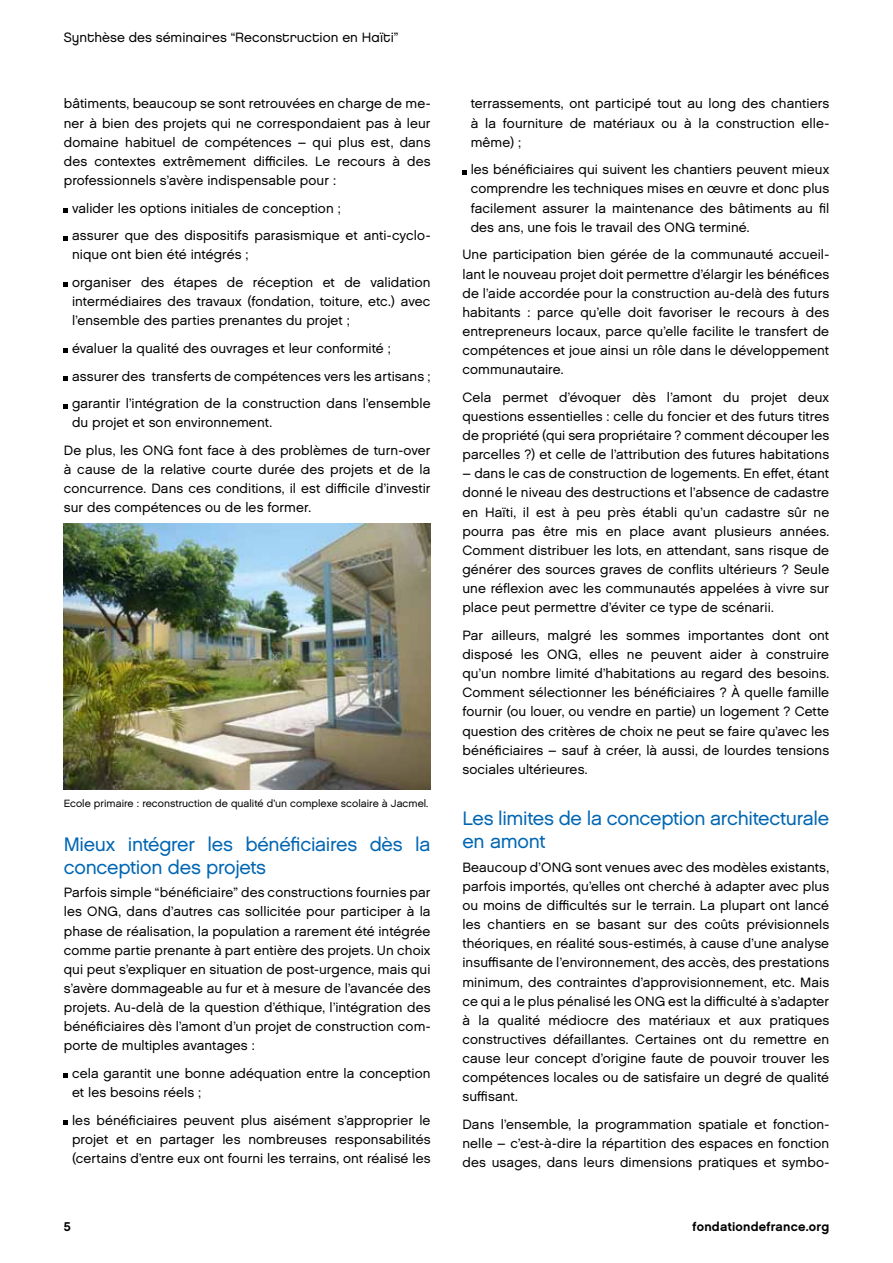
<style>
.page{position:relative;width:893px;height:1263px;background:#fff}
.page>*{position:absolute;margin:0;border:0;box-sizing:border-box;transform-origin:0 0}
.t1{font:19.5px/23.4px "Chalet London Nineteen Sixty";letter-spacing:-.015em;color:#0066b3}
.t2{font:13.5px/19.2px "Chalet London Nineteen Sixty";letter-spacing:.005em;color:#000;text-align:justify}
.t3{font:13.5px "Chalet London Nineteen Eighty";color:#000}
.t4{font:12.75px "Chalet New York Nineteen Sixty";letter-spacing:.015em;color:#000}
.t5{font:10.5px "Chalet London Nineteen Sixty";color:#000}
</style>
<div class="page">
<svg style="left:64px;top:208px;width:4px;height:5px"></svg>
<svg style="left:64px;top:236px;width:4px;height:4px"></svg>
<svg style="left:64px;top:283px;width:4px;height:4px"></svg>
<svg style="left:64px;top:349px;width:4px;height:4px"></svg>
<svg style="left:64px;top:376px;width:4px;height:5px"></svg>
<svg style="left:64px;top:404px;width:4px;height:4px"></svg>
<svg style="left:64px;top:1074px;width:4px;height:4px"></svg>
<svg style="left:64px;top:1120px;width:4px;height:5px"></svg>
<svg style="left:462px;top:170px;width:5px;height:4px"></svg>
<img style="left:64px;top:523px;width:367px;height:266px">
<p class="t3" style="left:64px;top:29px;width:336px">Synthèse des séminaires “Reconstruction en Haïti”</p>
<p class="t2" style="left:64px;top:94px;width:368px">bâtiments, beaucoup se sont retrouvées en charge de me&shy;ner à bien des projets qui ne correspondaient pas à leur domaine habituel de compétences – qui plus est, dans des contextes extrêmement difficiles. Le recours à des professionnels s’avère indispensable pour :</p>
<p class="t2" style="left:72px;top:194px;width:360px;line-height:27.6px">valider les options initiales de conception ;<br>assurer que des dispositifs parasismique et anti-cyclo-</p>
<p class="t2" style="left:72px;top:241px;width:360px;line-height:27.6px">nique ont bien été intégrés ;<br>organiser des étapes de réception et de validation</p>
<p class="t2" style="left:72px;top:292px;width:360px">intermédiaires des travaux (fondation, toiture, etc.) avec l’ensemble des parties prenantes du projet ;</p>
<p class="t2" style="left:72px;top:334px;width:360px;line-height:27.6px;text-align:left">évaluer la qualité des ouvrages et leur conformité ; assurer des transferts de compétences vers les artisans ; garantir l’intégration de la construction dans l’ensemble</p>
<p class="t2" style="left:64px;top:409px;width:368px;line-height:27.6px;text-indent:8px">du projet et son environnement.<br>De plus, les ONG font face à des problèmes de turn-over</p>
<p class="t2" style="left:64px;top:460px;width:368px">à cause de la relative courte durée des projets et de la concurrence. Dans ces conditions, il est difficile d’investir sur des compétences ou de les former.</p>
<p class="t5" style="left:64px;top:797px;width:366px">Ecole primaire : reconstruction de qualité d’un complexe scolaire à Jacmel.</p>
<h1 class="t1" style="left:64px;top:832px;width:368px">Mieux intégrer les bénéficiaires dès la conception des projets</h1>
<p class="t2" style="left:64px;top:883px;width:368px">Parfois simple “bénéficiaire” des constructions fournies par les ONG, dans d’autres cas sollicitée pour participer à la phase de réalisation, la population a rarement été intégrée comme partie prenante à part entière des projets. Un choix qui peut s’expliquer en situation de post-urgence, mais qui s’avère dommageable au fur et à mesure de l’avancée des projets. Au-delà de la question d’éthique, l’intégration des bénéficiaires dès l’amont d’un projet de construction com&shy;porte de multiples avantages :</p>
<p class="t2" style="left:72px;top:1064px;width:360px">cela garantit une bonne adéquation entre la conception et les besoins réels ;</p>
<p class="t2" style="left:72px;top:1110px;width:360px">les bénéficiaires peuvent plus aisément s’approprier le projet et en partager les nombreuses responsabilités (certains d’entre eux ont fourni les terrains, ont réalisé les</p>
<p class="t2" style="left:471px;top:94px;width:360px">terrassements, ont participé tout au long des chantiers à la fourniture de matériaux ou à la construction elle&shy;même) ;</p>
<p class="t2" style="left:471px;top:160px;width:360px">les bénéficiaires qui suivent les chantiers peuvent mieux comprendre les techniques mises en œuvre et donc plus facilement assurer la maintenance des bâtiments au fil des ans, une fois le travail des ONG terminé.</p>
<p class="t2" style="left:462px;top:245px;width:368px">Une participation bien gérée de la communauté accueil&shy;lant le nouveau projet doit permettre d’élargir les bénéfices de l’aide accordée pour la construction au-delà des futurs habitants : parce qu’elle doit favoriser le recours à des entrepreneurs locaux, parce qu’elle facilite le transfert de compétences et joue ainsi un rôle dans le développement communautaire.</p>
<p class="t2" style="left:462px;top:387px;width:368px">Cela permet d’évoquer dès l’amont du projet deux questions essentielles : celle du foncier et des futurs titres de propriété (qui sera propriétaire ? comment découper les parcelles ?) et celle de l’attribution des futures habitations</p>
<p class="t2" style="left:462px;top:464px;width:368px">– dans le cas de construction de logements. En effet, étant donné le niveau des destructions et l’absence de cadastre en Haïti, il est à peu près établi qu’un cadastre sûr ne pourra pas être mis en place avant plusieurs années.<br>Comment distribuer les lots, en attendant, sans risque de générer des sources graves de conflits ultérieurs ? Seule une réflexion avec les communautés appelées à vivre sur place peut permettre d’éviter ce type de scénarii.</p>
<p class="t2" style="left:462px;top:625px;width:368px">Par ailleurs, malgré les sommes importantes dont ont disposé les ONG, elles ne peuvent aider à construire qu’un nombre limité d’habitations au regard des besoins.<br>Comment sélectionner les bénéficiaires ? À quelle famille fournir (ou louer, ou vendre en partie) un logement ? Cette question des critères de choix ne peut se faire qu’avec les bénéficiaires – sauf à créer, là aussi, de lourdes tensions sociales ultérieures.</p>
<h1 class="t1" style="left:462px;top:806px;width:368px">Les limites de la conception architecturale en amont</h1>
<p class="t2" style="left:462px;top:857px;width:368px">Beaucoup d’ONG sont venues avec des modèles existants, parfois importés, qu’elles ont cherché à adapter avec plus ou moins de difficultés sur le terrain. La plupart ont lancé les chantiers en se basant sur des coûts prévisionnels théoriques, en réalité sous-estimés, à cause d’une analyse insuffisante de l’environnement, des accès, des prestations minimum, des contraintes d’approvisionnement, etc. Mais ce qui a le plus pénalisé les ONG est la difficulté à s’adapter à la qualité médiocre des matériaux et aux pratiques constructives défaillantes. Certaines ont du remettre en cause leur concept d’origine faute de pouvoir trouver les compétences locales ou de satisfaire un degré de qualité suffisant.</p>
<p class="t2" style="left:462px;top:1114px;width:368px">Dans l’ensemble, la programmation spatiale et fonction&shy;nelle – c’est-à-dire la répartition des espaces en fonction des usages, dans leurs dimensions pratiques et symbo-</p>
<p class="t4" style="left:64px;top:1218px;width:9px">5</p>
<p class="t4" style="left:693px;top:1218px;width:138px">fondationdefrance.org</p>
</div>
